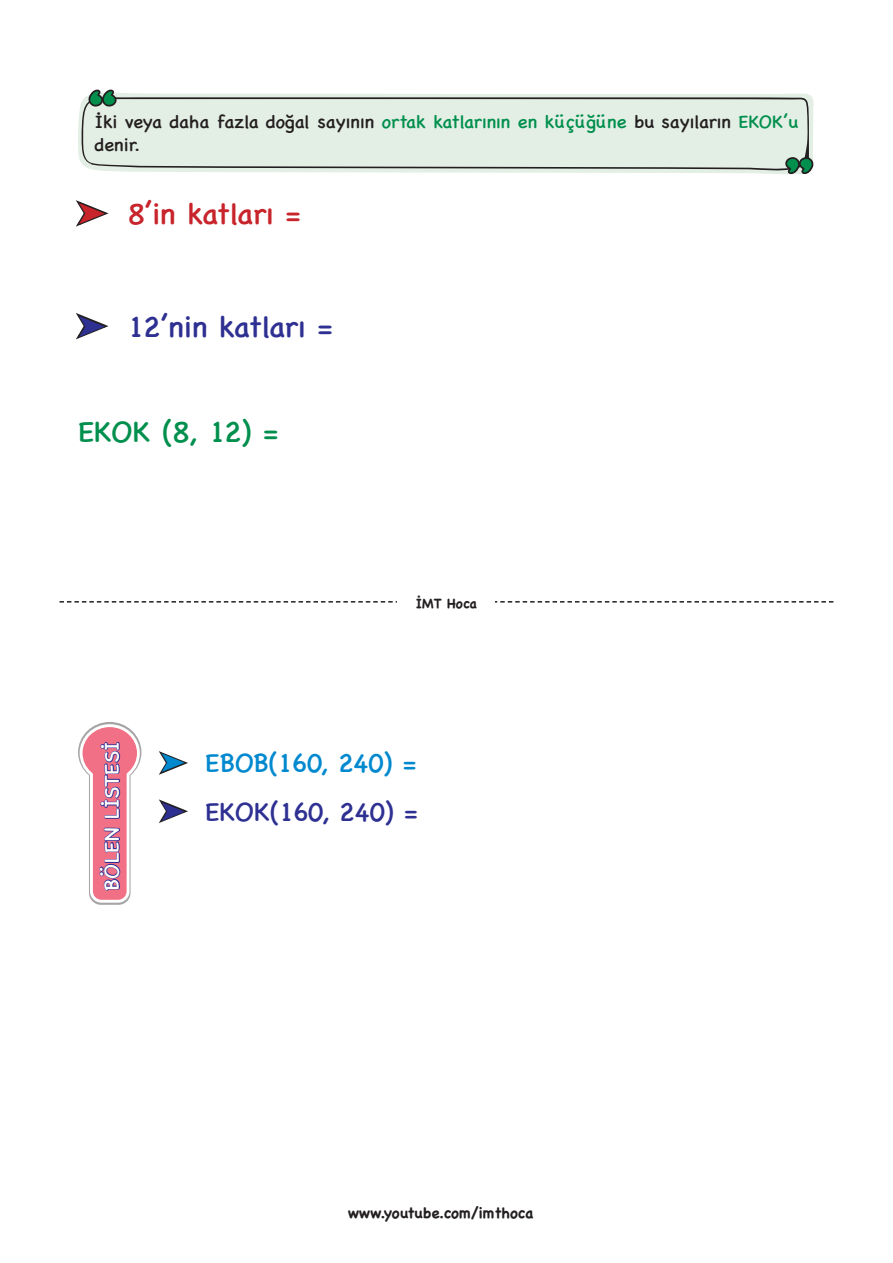
<style>
.page{position:relative;width:893px;height:1263px;background:#fff}
.page>*{position:absolute;margin:0;border:0;box-sizing:border-box;transform-origin:0 0}
.t1{font:30.3px "Chalkboard SE";letter-spacing:-.015em;color:#2e3092}
.t2{font:30.3px "Chalkboard SE";letter-spacing:-.015em;color:#c8242b}
.t3{font:30.3px "Chalkboard SE";letter-spacing:-.02em;color:#008f4d}
.t4{font:27.15px/48.3px "Chalkboard SE";letter-spacing:-.01em;color:#0089cf}
.t5{font:21px "Chalkboard SE";color:#fff}
.t6{font:18.6px/23.4px "Chalkboard SE";color:#231f20}
.t7{font:700 15px "Chalkboard";color:#231f20}
.t8{font:700 13.5px "Chalkboard";color:#231f20}
.s1{color:#008f4d}
.s2{color:#2e3092}
</style>
<div class="page">
<svg style="left:60px;top:601px;width:773px;height:2px"></svg>
<div style="left:398px;top:595px;width:97px;height:14px;background:#fff"></div>
<svg style="left:78px;top:722px;width:63px;height:183px"></svg>
<svg style="left:78px;top:93px;width:736px;height:69px;fill:#e3eee5"></svg>
<svg style="left:81px;top:97px;width:728px;height:78px;background:#dbe5dd"></svg>
<svg style="left:785px;top:157px;width:29px;height:17px"></svg>
<svg style="left:88px;top:90px;width:29px;height:17px"></svg>
<svg style="left:159px;top:751px;width:29px;height:24px"></svg>
<svg style="left:159px;top:799px;width:29px;height:24px"></svg>
<svg style="left:76px;top:200px;width:33px;height:27px"></svg>
<svg style="left:76px;top:313px;width:33px;height:27px"></svg>
<p class="t6" style="left:95px;top:109px;width:705px">İki veya daha fazla doğal sayının <span class="s1">ortak katlarının en küçüğüne</span> bu sayıların <span class="s1">EKOK’u </span>denir.</p>
<p class="t2" style="left:78px;top:187px;width:224px">➤ 8’in katları =</p>
<p class="t1" style="left:78px;top:300px;width:256px">➤ 12’nin katları =</p>
<p class="t3" style="left:78px;top:406px;width:201px">EKOK (8, 12) =</p>
<p class="t8" style="left:416px;top:596px;width:63px">İMT Hoca</p>
<p class="t5" style="left:93px;top:891px;width:151px;rotate:-90deg">BÖLEN LİSTESİ</p>
<p class="t4" style="left:161px;top:737px;width:258px">➤ EBOB(160, 240) = <span class="s2">➤ EKOK(160, 240) =</span></p>
<p class="t7" style="left:348px;top:1204px;width:187px">www.youtube.com/imthoca</p>
</div>
